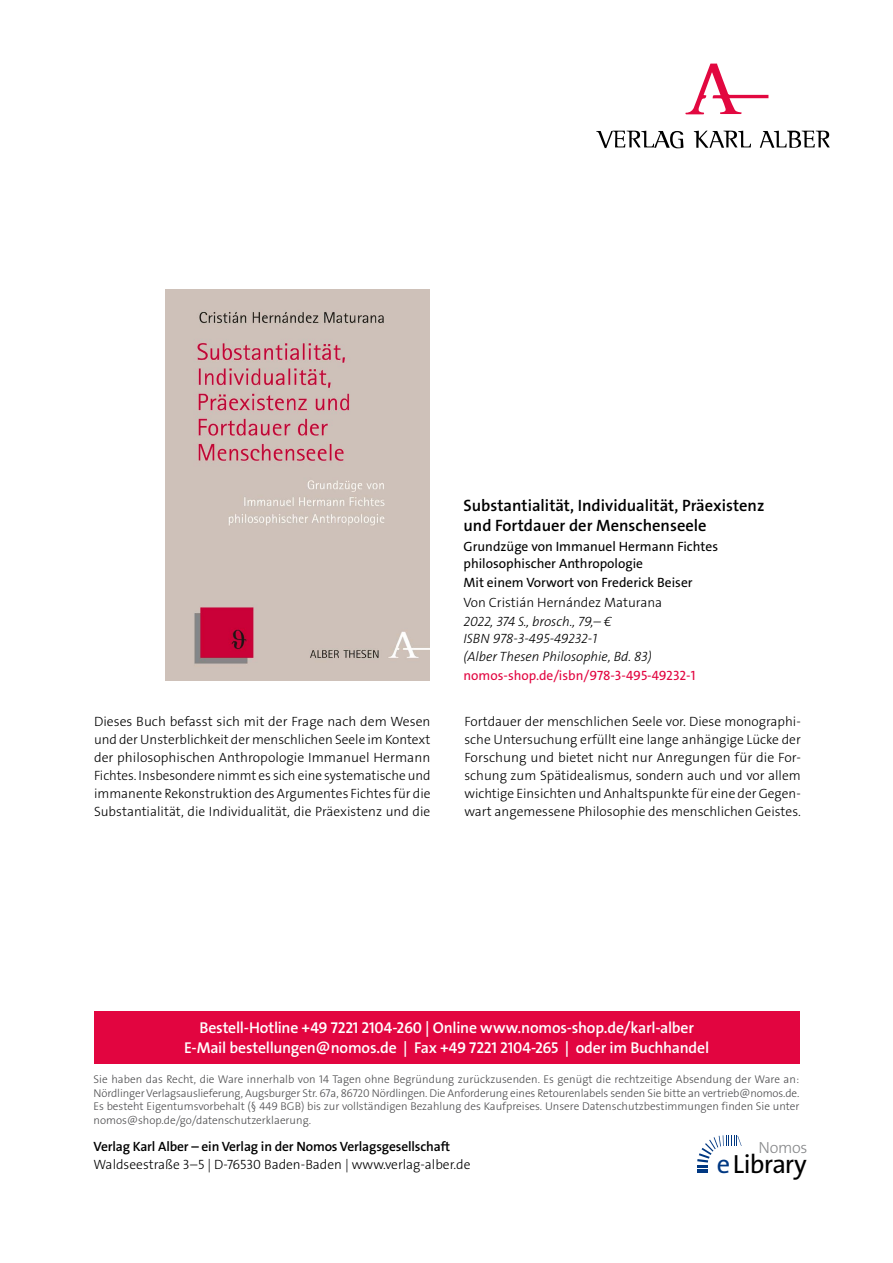
<style>
.page{position:relative;width:893px;height:1263px;background:#fff}
.page>*{position:absolute;margin:0;border:0;box-sizing:border-box;transform-origin:0 0}
.t1{font:26.4px "The Sans Os F";letter-spacing:-.03em;color:#000}
.t2{font:600 16.5px/20.2px "The Sans Os F";color:#000}
.t3{font:300 16.2px "The Sans Os F";letter-spacing:-.02em;color:#87888a}
.t4{font:600 15.75px/21px "The Sans Os F";letter-spacing:-.015em;color:#fff;text-align:center}
.t5{font:300 13.5px/18px "The Sans Os F";color:#000;text-align:justify}
.t6{font:13.5px/17.2px "The Sans Os F";color:#000}
.t7{font:italic 300 13.5px/17.2px "The Sans Os F";color:#000}
.t8{font:600 13.5px "The Sans Os F";letter-spacing:-.01em;color:#000}
.t9{font:13.5px "The Sans Os F";color:#e20540}
.t10{font:300 11.25px/13.5px "The Sans Os F";color:#4b4b4d;text-align:justify}
.s1{color:#003882}
</style>
<div class="page">
<div style="left:94px;top:1011px;width:705px;height:52px;background:#e20540"></div>
<svg style="left:697px;top:1135px;width:45px;height:38px"></svg>
<svg style="left:685px;top:64px;width:83px;height:50px"></svg>
<svg style="left:596px;top:131px;width:87px;height:17px"></svg>
<svg style="left:694px;top:131px;width:57px;height:17px"></svg>
<svg style="left:760px;top:131px;width:69px;height:17px"></svg>
<img style="left:165px;top:289px;width:264px;height:391px">
<p class="t2" style="left:463px;top:496px;width:302px">Substantialität, Individualität, Präexistenz und Fortdauer der Menschenseele</p>
<p class="t6" style="left:463px;top:539px;width:256px">Grundzüge von Immanuel Hermann Fichtes philosophischer Anthropologie</p>
<p class="t6" style="left:463px;top:576px;width:231px">Mit einem Vorwort von Frederick Beiser</p>
<p class="t5" style="left:463px;top:593px;width:200px">Von Cristián Hernández Maturana</p>
<p class="t7" style="left:463px;top:613px;width:190px">2022, 374 S., brosch., 79,– €<br>ISBN 978-3-495-49232-1<br>(Alber Thesen Philosophie, Bd. 83)</p>
<p class="t9" style="left:463px;top:670px;width:233px">nomos-shop.de/isbn/978-3-495-49232-1</p>
<p class="t5" style="left:94px;top:713px;width:338px">Dieses Buch befasst sich mit der Frage nach dem Wesen und der Unsterblichkeit der menschlichen Seele im Kontext der philosophischen Anthropologie Immanuel Hermann Fichtes. Insbesondere nimmt es sich eine systematische und immanente Rekonstruktion des Argumentes Fichtes für die Substantialität, die Individualität, die Präexistenz und die</p>
<p class="t5" style="left:464px;top:713px;width:338px">Fortdauer der menschlichen Seele vor. Diese monographi&shy;sche Untersuchung erfüllt eine lange anhängige Lücke der Forschung und bietet nicht nur Anregungen für die For&shy;schung zum Spätidealismus, sondern auch und vor allem wichtige Einsichten und Anhaltspunkte für eine der Gegen&shy;wart angemessene Philosophie des menschlichen Geistes.</p>
<p class="t4" style="left:184px;top:1017px;width:526px">Bestell-Hotline +49 7221 2104-260 | Online www.nomos-shop.de/karl-alber<br>E-Mail bestellungen@nomos.de | Fax +49 7221 2104-265 | oder im Buchhandel</p>
<p class="t10" style="left:94px;top:1073px;width:707px">Sie haben das Recht, die Ware innerhalb von 14 Tagen ohne Begründung zurückzusenden. Es genügt die rechtzeitige Absendung der Ware an:<br>Nördlinger Verlagsauslieferung, Augsburger Str. 67a, 86720 Nördlingen. Die Anforderung eines Retourenlabels senden Sie bitte an vertrieb@nomos.de.<br>Es besteht Eigentumsvorbehalt (§ 449 BGB) bis zur vollständigen Bezahlung des Kaufpreises. Unsere Datenschutzbestimmungen finden Sie unter nomos@shop.de/go/datenschutzerklaerung.</p>
<p class="t8" style="left:94px;top:1138px;width:358px">Verlag Karl Alber – ein Verlag in der Nomos Verlagsgesellschaft</p>
<p class="t5" style="left:94px;top:1156px;width:378px">Waldseestraße 3–5 | D-76530 Baden-Baden | www.verlag-alber.de</p>
<h1 class="t1" style="left:717px;top:1153px;width:91px"><span class="s1">e</span>Library</h1>
<p class="t3" style="left:758px;top:1137px;width:51px">Nomos</p>
</div>
